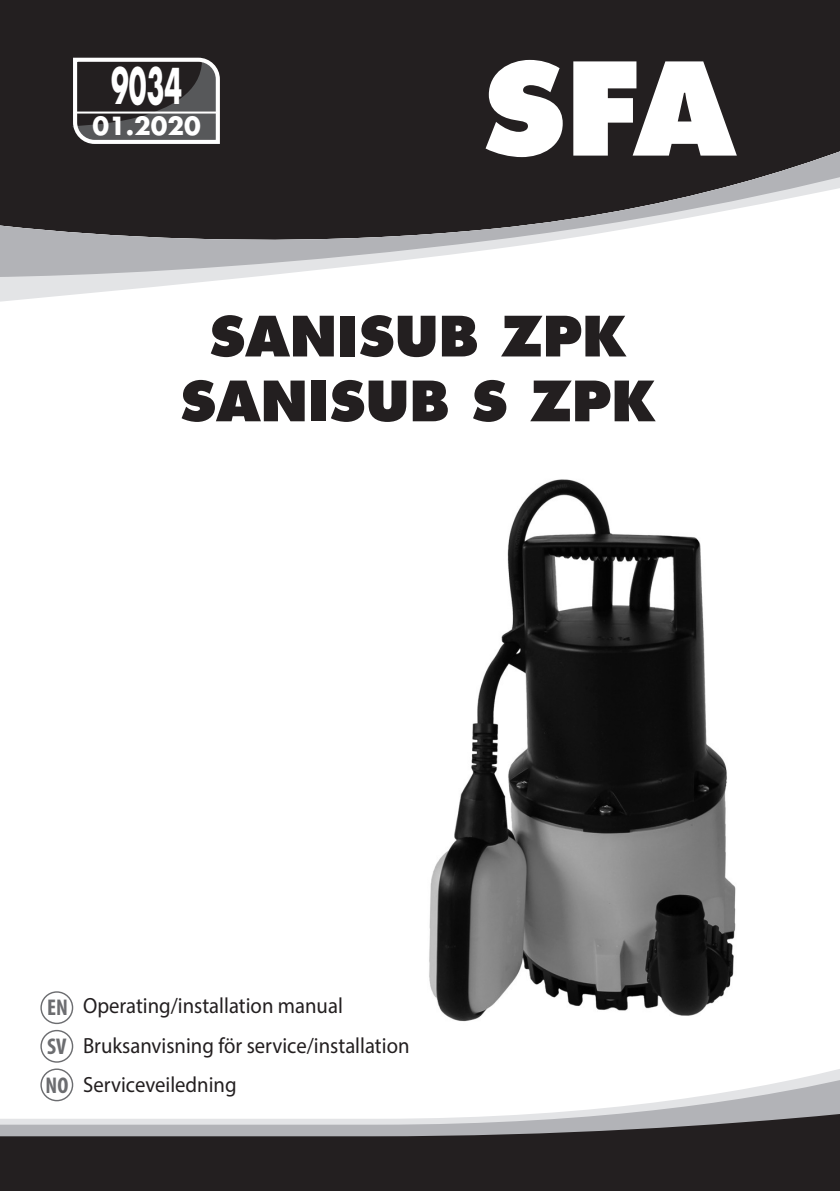
<style>
.page{position:relative;width:840px;height:1191px;background:#fff}
.page>*{position:absolute;margin:0;border:0;box-sizing:border-box;transform-origin:0 0}
.t1{font:800 54px "Futura Std";color:#231f20}
.t2{font:700 48px "Futura Std";color:#fff;scale:.54 1}
.t3{font:700 24.4px "Futura Std";color:#fff}
.t4{font:700 condensed 22.8px "Myriad Pro";color:#6c6d70}
.t5{font:22px "Myriad Pro";color:#231f20;scale:.94 1}
</style>
<div class="page">
<svg style="left:0;top:0;width:839px;height:289px;background:#595657"></svg>
<svg style="left:41px;top:1021px;width:798px;height:71px"></svg>
<svg style="left:0;top:1092px;width:839px;height:99px;fill:#231f20"></svg>
<svg style="left:485px;top:60px;width:77px;height:97px"></svg>
<svg style="left:573px;top:61px;width:163px;height:95px"></svg>
<svg style="left:71px;top:56px;width:151px;height:90px;background:#545254"></svg>
<div style="left:40px;top:991px;width:33px;height:33px;border:1px solid #6c6d70;border-radius:50%"></div>
<img style="left:415px;top:479px;width:365px;height:550px">
<div style="left:40px;top:1068px;width:33px;height:33px;border:1px solid #6c6d70;border-radius:50%"></div>
<div style="left:40px;top:1030px;width:33px;height:32px;border:1px solid #6c6d70;border-radius:50%"></div>
<p class="t2" style="left:111px;top:54px;width:133px">9034</p>
<p class="t3" style="left:92px;top:109px;width:110px">01.2020</p>
<p class="t1" style="left:209px;top:302px;width:418px">SANISUB ZPK</p>
<p class="t1" style="left:180px;top:367px;width:476px">SANISUB S ZPK</p>
<p class="t4" style="left:47px;top:993px;width:22px">EN</p>
<p class="t4" style="left:47px;top:1032px;width:21px">SV</p>
<p class="t4" style="left:46px;top:1070px;width:24px">NO</p>
<p class="t5" style="left:83px;top:992px;width:278px">Operating/installation manual</p>
<p class="t5" style="left:83px;top:1031px;width:348px">Bruksanvisning för service/installation</p>
<p class="t5" style="left:83px;top:1070px;width:165px">Serviceveiledning</p>
</div>
